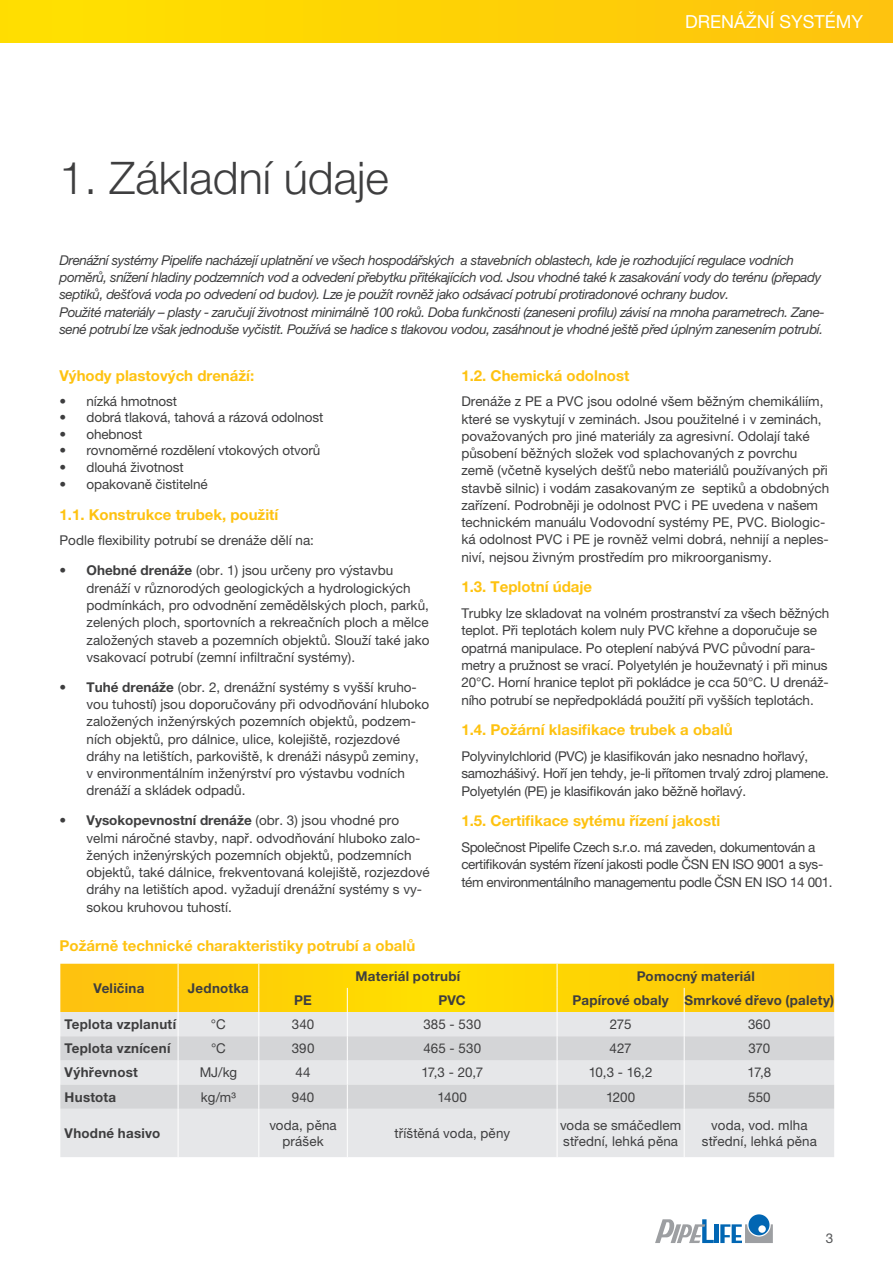
<style>
.page{position:relative;width:893px;height:1263px;background:#fff}
.page>*{position:absolute;margin:0;border:0;box-sizing:border-box;transform-origin:0 0}
.t1{font:300 45px "Helvetica Neue LT Pro";color:#3e3e3f}
.t2{font:18px "Helvetica Neue LT Pro";color:#fff}
.t3{font:700 15px "Helvetica Neue LT Pro";color:#fec210}
.t4{font:13.5px/17.2px "Helvetica Neue LT Pro";color:#3e3e3f}
.t5{font:italic 13.5px/17.2px "Helvetica Neue LT Pro";letter-spacing:-.03em;color:#3e3e3f}
.t6{font:13.5px/17.2px "Helvetica Neue LT Pro";letter-spacing:-.02em;color:#3e3e3f}
.t7{font:13.5px/17.2px "Helvetica Neue LT Pro";letter-spacing:-.03em;color:#3e3e3f}
.t8{font:700 13.5px "Helvetica Neue LT Pro";letter-spacing:.02em;color:#3e3e3f}
.t9{font:13.5px "Helvetica Neue LT Pro";color:#545557}
.s1{font-weight:700}
</style>
<div class="page">
<div style="left:0;top:0;width:893px;height:43px;background:linear-gradient(to right,#ffe200,#fec30e)"></div>
<hr style="left:715px;top:1224px;width:4px;height:19px;background:#0166b3">
<svg style="left:720px;top:1214px;width:53px;height:29px"></svg>
<svg style="left:655px;top:1219px;width:59px;height:24px"></svg>
<div style="left:60px;top:1109px;width:774px;height:48px;background:#e6e7e9"></div>
<svg style="left:60px;top:964px;width:774px;height:145px"></svg>
<hr style="left:178px;top:1109px;width:1px;height:48px;background:#fff">
<hr style="left:258px;top:1109px;width:1px;height:48px;background:#fff">
<hr style="left:347px;top:1109px;width:1px;height:48px;background:#fff">
<hr style="left:557px;top:1109px;width:1px;height:48px;background:#fff">
<hr style="left:684px;top:1109px;width:1px;height:48px;background:#fff">
<h1 class="t1" style="left:60px;top:150px;width:331px">1. Základní údaje</h1>
<h2 class="t2" style="left:685px;top:11px;width:179px">DRENÁŽNÍ SYSTÉMY</h2>
<p class="t5" style="left:60px;top:251px;width:767px">Drenážní systémy Pipelife nacházejí uplatnění ve všech hospodářských a stavebních oblastech, kde je rozhodující regulace vodních poměrů, snížení hladiny podzemních vod a odvedení přebytku přitékajících vod. Jsou vhodné také k zasakování vody do terénu (přepady septiků, dešťová voda po odvedení od budov). Lze je použít rovněž jako odsávací potrubí protiradonové ochrany budov.<br>Použité materiály – plasty - zaručují životnost minimálně 100 roků. Doba funkčnosti (zaneseni profilu) závisí na mnoha parametrech. Zane&shy;sené potrubí lze však jednoduše vyčistit. Používá se hadice s tlakovou vodou, zasáhnout je vhodné ještě před úplným zanesením potrubí.</p>
<p class="t3" style="left:60px;top:366px;width:196px">Výhody plastových drenáží:</p>
<p class="t4" style="left:60px;top:392px;width:119px">• nízká hmotnost</p>
<p class="t4" style="left:60px;top:409px;width:265px">• dobrá tlaková, tahová a rázová odolnost</p>
<p class="t4" style="left:60px;top:425px;width:84px">• ohebnost</p>
<p class="t4" style="left:60px;top:442px;width:262px">• rovnoměrné rozdělení vtokových otvorů</p>
<p class="t4" style="left:60px;top:458px;width:126px">• dlouhá životnost</p>
<p class="t4" style="left:60px;top:475px;width:150px">• opakovaně čistitelné</p>
<p class="t3" style="left:60px;top:505px;width:220px">1.1. Konstrukce trubek, použití</p>
<p class="t4" style="left:60px;top:532px;width:256px">Podle flexibility potrubí se drenáže dělí na:</p>
<p class="t4" style="left:87px;top:562px;width:345px;text-indent:-27px"><span class="s1">• Ohebné drenáže</span> (obr. 1) jsou určeny pro výstavbu drenáží v různorodých geologických a hydrologických podmínkách, pro odvodnění zemědělských ploch, parků, zelených ploch, sportovních a rekreačních ploch a mělce založených staveb a pozemních objektů. Slouží také jako vsakovací potrubí (zemní infiltrační systémy).</p>
<p class="t4" style="left:87px;top:678px;width:344px;text-indent:-27px"><span class="s1">• Tuhé drenáže</span> (obr. 2, drenážní systémy s vyšší kruho&shy;vou tuhostí) jsou doporučovány při odvodňování hluboko založených inženýrských pozemních objektů, podzem&shy;ních objektů, pro dálnice, ulice, kolejiště, rozjezdové dráhy na letištích, parkoviště, k drenáži násypů zeminy,<br>v environmentálním inženýrství pro výstavbu vodních drenáží a skládek odpadů.</p>
<p class="t4" style="left:87px;top:812px;width:345px;text-indent:-27px"><span class="s1">• Vysokopevnostní drenáže</span> (obr. 3) jsou vhodné pro velmi náročné stavby, např. odvodňování hluboko zalo&shy;žených inženýrských pozemních objektů, podzemních objektů, také dálnice, frekventovaná kolejiště, rozjezdové dráhy na letištích apod. vyžadují drenážní systémy s vy&shy;sokou kruhovou tuhostí.</p>
<p class="t3" style="left:60px;top:936px;width:357px">Požárně technické charakteristiky potrubí a obalů</p>
<p class="t3" style="left:461px;top:366px;width:170px">1.2. Chemická odolnost</p>
<p class="t4" style="left:461px;top:393px;width:369px">Drenáže z PE a PVC jsou odolné všem běžným chemikáliím, které se vyskytují v zeminách. Jsou použitelné i v zeminách, považovaných pro jiné materiály za agresivní. Odolají také působení běžných složek vod splachovaných z povrchu země (včetně kyselých dešťů nebo materiálů používaných při stavbě silnic) i vodám zasakovaným ze septiků a obdobných zařízení. Podrobněji je odolnost PVC i PE uvedena v našem technickém manuálu Vodovodní systémy PE, PVC. Biologic&shy;ká odolnost PVC i PE je rovněž velmi dobrá, nehnijí a neples&shy;niví, nejsou živným prostředím pro mikroorganismy.</p>
<p class="t3" style="left:461px;top:578px;width:132px">1.3. Teplotní údaje</p>
<p class="t4" style="left:461px;top:605px;width:370px">Trubky lze skladovat na volném prostranství za všech běžných teplot. Při teplotách kolem nuly PVC křehne a doporučuje se opatrná manipulace. Po oteplení nabývá PVC původní para&shy;metry a pružnost se vrací. Polyetylén je houževnatý i při minus 20°C. Horní hranice teplot při pokládce je cca 50°C. U drenáž&shy;ního potrubí se nepředpokládá použití při vyšších teplotách.</p>
<p class="t3" style="left:461px;top:721px;width:273px">1.4. Požární klasifikace trubek a obalů</p>
<p class="t6" style="left:461px;top:747px;width:369px">Polyvinylchlorid (PVC) je klasifikován jako nesnadno hořlavý, samozhášivý. Hoří jen tehdy, je-li přítomen trvalý zdroj plamene.<br>Polyetylén (PE) je klasifikován jako běžně hořlavý.</p>
<p class="t3" style="left:461px;top:812px;width:260px">1.5. Certifikace sytému řízení jakosti</p>
<p class="t7" style="left:461px;top:838px;width:373px">Společnost Pipelife Czech s.r.o. má zaveden, dokumentován a certifikován systém řízení jakosti podle ČSN EN ISO 9001 a sys&shy;tém environmentálního managementu podle ČSN EN ISO 14 001.</p>
<p class="t8" style="left:94px;top:979px;width:52px">Veličina</p>
<p class="t8" style="left:188px;top:979px;width:62px">Jednotka</p>
<p class="t8" style="left:356px;top:967px;width:106px">Materiál potrubí</p>
<p class="t8" style="left:637px;top:967px;width:120px">Pomocný materiál</p>
<p class="t8" style="left:294px;top:992px;width:19px">PE</p>
<p class="t8" style="left:439px;top:992px;width:29px">PVC</p>
<p class="t8" style="left:572px;top:992px;width:263px">Papírové obaly Smrkové dřevo (palety)</p>
<p class="t8" style="left:65px;top:1016px;width:113px">Teplota vzplanutí</p>
<p class="t4" style="left:211px;top:1015px;width:16px">°C</p>
<p class="t4" style="left:292px;top:1015px;width:24px">340</p>
<p class="t4" style="left:423px;top:1015px;width:59px">385 - 530</p>
<p class="t4" style="left:610px;top:1015px;width:23px">275</p>
<p class="t4" style="left:748px;top:1015px;width:24px">360</p>
<p class="t8" style="left:65px;top:1040px;width:107px">Teplota vznícení</p>
<p class="t4" style="left:211px;top:1039px;width:16px">°C</p>
<p class="t4" style="left:292px;top:1039px;width:24px">390</p>
<p class="t4" style="left:423px;top:1039px;width:59px">465 - 530</p>
<p class="t4" style="left:610px;top:1039px;width:24px">427</p>
<p class="t4" style="left:748px;top:1039px;width:23px">370</p>
<p class="t8" style="left:65px;top:1064px;width:75px">Výhřevnost</p>
<p class="t4" style="left:200px;top:1064px;width:39px">MJ/kg</p>
<p class="t4" style="left:296px;top:1064px;width:17px">44</p>
<p class="t4" style="left:421px;top:1064px;width:63px">17,3 - 20,7</p>
<p class="t4" style="left:589px;top:1064px;width:65px">10,3 - 16,2</p>
<p class="t4" style="left:748px;top:1064px;width:25px">17,8</p>
<p class="t8" style="left:65px;top:1088px;width:53px">Hustota</p>
<p class="t4" style="left:201px;top:1088px;width:37px">kg/m³</p>
<p class="t4" style="left:292px;top:1088px;width:24px">940</p>
<p class="t4" style="left:438px;top:1088px;width:31px">1400</p>
<p class="t4" style="left:606px;top:1088px;width:31px">1200</p>
<p class="t4" style="left:748px;top:1088px;width:24px">550</p>
<p class="t8" style="left:65px;top:1125px;width:97px">Vhodné hasivo</p>
<p class="t4" style="left:269px;top:1116px;width:69px;line-height:16.5px;text-align:center">voda, pěna prášek</p>
<p class="t4" style="left:394px;top:1124px;width:117px">tříštěná voda, pěny</p>
<p class="t4" style="left:560px;top:1116px;width:123px;line-height:16.5px">voda se smáčedlem střední, lehká pěna</p>
<p class="t4" style="left:702px;top:1116px;width:116px;line-height:16.5px;text-align:center">voda, vod. mlha střední, lehká pěna</p>
<p class="t9" style="left:826px;top:1230px;width:9px">3</p>
</div>
